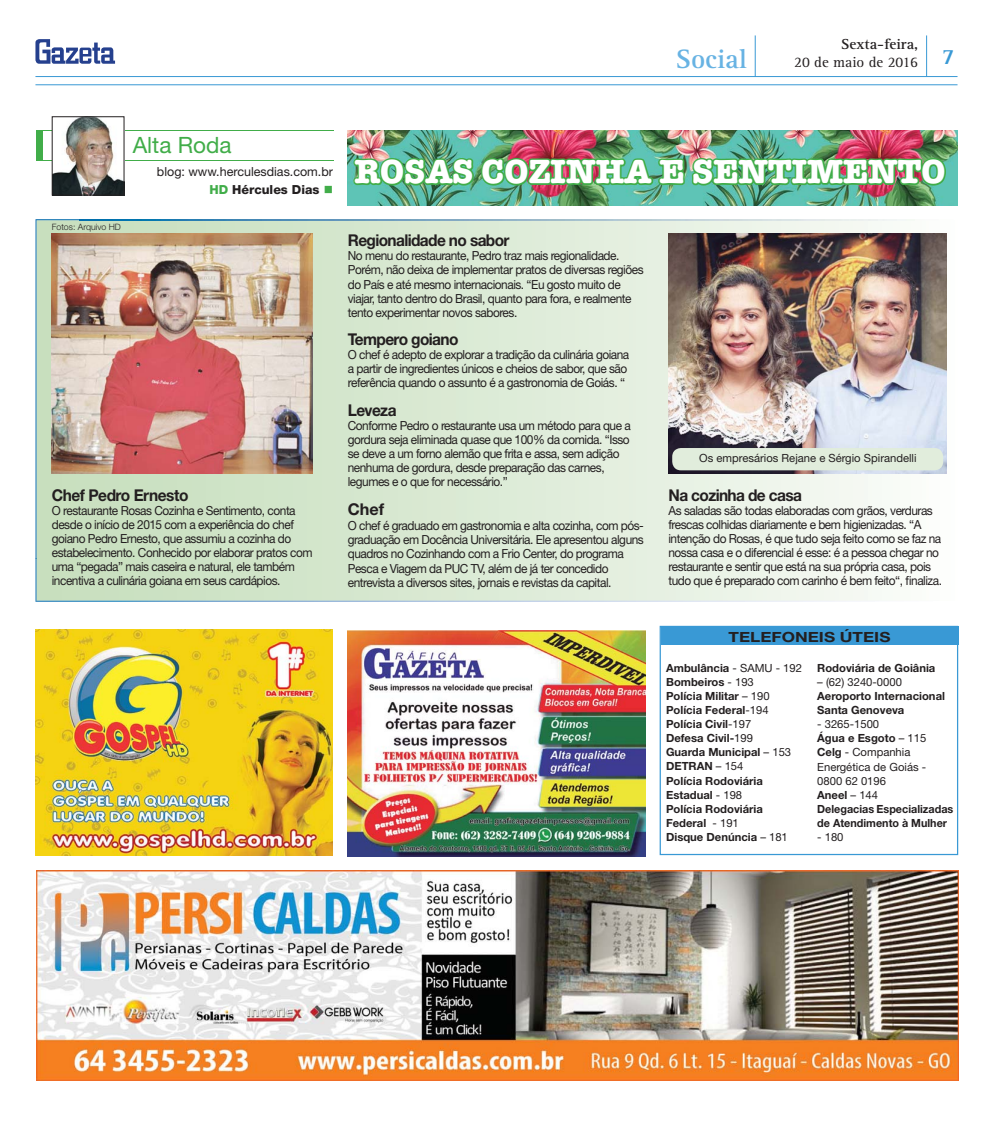
<style>
.page{position:relative;width:993px;height:1124px;background:#fff}
.page>*{position:absolute;margin:0;border:0;box-sizing:border-box;transform-origin:0 0}
.t1{font:700 33.75px "American Typewriter";color:#fff}
.t2{font:700 27.5px "Rotis Serif";color:#68b3e3}
.t3{font:22.5px "Helvetica Neue";color:#41ad49}
.t4{font:700 16.25px "Helvetica Neue";letter-spacing:-.04em;color:#231f20;scale:.95 1}
.t5{font:700 16.25px "Helvetica Neue";letter-spacing:-.04em;color:#231f20}
.t6{font:15px "Rotis Serif";color:#231f20}
.t7{font:700 15px "Rotis Serif";color:#231f20}
.t8{font:700 14px "Helvetica Neue";color:#231f20;scale:1.22 1}
.t9{font:12.5px/14.1px "Helvetica Neue";letter-spacing:-.04em;color:#231f20;scale:.95 1}
.t10{font:12.5px/18.5px "Helvetica Neue";color:#231f20}
.t11{font:700 11.25px/14.1px "Helvetica Neue";color:#231f20}
.t12{font:11.25px "Helvetica Neue";color:#231f20}
.t13{font:300 8.75px "Helvetica Neue";color:#231f20}
.s1{font-weight:800;color:#41ad49}
.s2{font-weight:800}
.s3{font-weight:400}
</style>
<div class="page">
<img style="left:348px;top:630px;width:297px;height:226px">
<img style="left:36px;top:870px;width:921px;height:210px">
<img style="left:35px;top:629px;width:298px;height:226px">
<div style="left:661px;top:626px;width:297px;height:19px;background:#3999d5"></div>
<div style="left:659px;top:625px;width:298px;height:230px;border:1px solid #3999d5"></div>
<hr style="left:35px;top:84px;width:922px;height:1px;background:#3999d5">
<hr style="left:35px;top:76px;width:922px;height:1px;background:#3999d5">
<hr style="left:925px;top:35px;width:1px;height:41px;background:#3999d5">
<hr style="left:754px;top:35px;width:1px;height:42px;background:#3999d5">
<svg style="left:35px;top:39px;width:80px;height:25px"></svg>
<img style="left:348px;top:130px;width:609px;height:75px">
<hr style="left:37px;top:130px;width:297px;height:1px;background:#41ad49">
<hr style="left:37px;top:160px;width:297px;height:1px;background:#41ad49">
<div style="left:36px;top:130px;width:6px;height:30px;background:#41ad49"></div>
<img style="left:54px;top:118px;width:68px;height:75px">
<div style="left:52px;top:116px;width:72px;height:79px;border:1px solid #231f20"></div>
<img style="left:35px;top:219px;width:877px;height:382px">
<img style="left:36px;top:558px;width:876px;height:42px">
<img style="left:36px;top:219px;width:44px;height:340px">
<img style="left:912px;top:219px;width:35px;height:255px">
<img style="left:79px;top:219px;width:834px;height:1px">
<img style="left:352px;top:156px;width:595px;height:32px">
<div style="left:927px;top:163px;width:12px;height:18px;border:3px solid #41ad49;border-radius:50%"></div>
<div style="left:672px;top:448px;width:270px;height:22px;background:#e1eddc;border-radius:9px"></div>
<p class="t7" style="left:841px;top:39px;width:78px">Sexta-feira,</p>
<h2 class="t2" style="left:675px;top:49px;width:72px">Social</h2>
<p class="t6" style="left:794px;top:57px;width:162px">20 de maio de 2016 <sup>7</sup></p>
<p class="t13" style="left:52px;top:223px;width:71px">Fotos: Arquivo HD</p>
<h3 class="t3" style="left:133px;top:137px;width:100px">Alta Roda</h3>
<p class="t10" style="left:209px;top:163px;width:125px;text-indent:-53px">blog: www.herculesdias.com.br<br><span class="s1">HD</span> <span class="s2">Hércules Dias</span></p>
<h3 class="t4" style="left:52px;top:489px;width:145px">Chef Pedro Ernesto</h3>
<p class="t9" style="left:52px;top:504px;width:276px">O restaurante Rosas Cozinha e Sentimento, conta desde o início de 2015 com a experiência do chef goiano Pedro Ernesto, que assumiu a cozinha do estabelecimento. Conhecido por elaborar pratos com uma “pegada” mais caseira e natural, ele também incentiva a culinária goiana em seus cardápios.</p>
<h1 class="t1" style="left:354px;top:160px;width:592px">ROSAS COZINHA E SENTIMENTO</h1>
<h3 class="t4" style="left:348px;top:234px;width:172px">Regionalidade no sabor</h3>
<p class="t9" style="left:348px;top:250px;width:313px">No menu do restaurante, Pedro traz mais regionalidade.<br>Porém, não deixa de implementar pratos de diversas regiões do País e até mesmo internacionais. “Eu gosto muito de viajar, tanto dentro do Brasil, quanto para fora, e realmente tento experimentar novos sabores.</p>
<h3 class="t4" style="left:348px;top:333px;width:118px">Tempero goiano</h3>
<p class="t9" style="left:348px;top:349px;width:298px">O chef é adepto de explorar a tradição da culinária goiana a partir de ingredientes únicos e cheios de sabor, que são referência quando o assunto é a gastronomia de Goiás. “</p>
<h3 class="t4" style="left:348px;top:404px;width:53px">Leveza</h3>
<p class="t9" style="left:348px;top:419px;width:299px">Conforme Pedro o restaurante usa um método para que a gordura seja eliminada quase que 100% da comida. “Isso se deve a um forno alemão que frita e assa, sem adição nenhuma de gordura, desde preparação das carnes, legumes e o que for necessário.”</p>
<h3 class="t5" style="left:348px;top:503px;width:38px">Chef</h3>
<p class="t9" style="left:348px;top:520px;width:313px">O chef é graduado em gastronomia e alta cozinha, com pós&shy;graduação em Docência Universitária. Ele apresentou alguns quadros no Cozinhando com a Frio Center, do programa Pesca e Viagem da PUC TV, além de já ter concedido entrevista a diversos sites, jornais e revistas da capital.</p>
<p class="t12" style="left:699px;top:453px;width:219px">Os empresários Rejane e Sérgio Spirandelli</p>
<h3 class="t4" style="left:668px;top:489px;width:142px">Na cozinha de casa</h3>
<p class="t9" style="left:668px;top:504px;width:289px">As saladas são todas elaboradas com grãos, verduras frescas colhidas diariamente e bem higienizadas. “A intenção do Rosas, é que tudo seja feito como se faz na nossa casa e o diferencial é esse: é a pessoa chegar no restaurante e sentir que está na sua própria casa, pois tudo que é preparado com carinho é bem feito“, finaliza.</p>
<p class="t8" style="left:728px;top:632px;width:134px">TELEFONEIS ÚTEIS</p>
<p class="t11" style="left:666px;top:661px;width:137px">Ambulância <span class="s3">- SAMU - 192<br></span>Bombeiros <span class="s3">- 193<br></span>Polícia Militar <span class="s3">– 190<br></span>Polícia Federal<span class="s3">-194<br></span>Polícia Civil<span class="s3">-197<br></span>Defesa Civil-<span class="s3">199<br></span>Guarda Municipal <span class="s3">– 153<br></span>DETRAN <span class="s3">– 154<br></span>Polícia Rodoviária<br>Estadual <span class="s3">- 198<br></span>Polícia Rodoviária<br>Federal <span class="s3">- 191<br></span>Disque Denúncia <span class="s3">– 181</span></p>
<p class="t11" style="left:817px;top:661px;width:120px">Rodoviária de Goiânia</p>
<p class="t12" style="left:817px;top:677px;width:86px">– (62) 3240-0000</p>
<p class="t11" style="left:817px;top:689px;width:129px">Aeroporto Internacional<br>Santa Genoveva</p>
<p class="t11" style="left:817px;top:718px;width:137px"><span class="s3">- 3265-1500<br></span>Água e Esgoto <span class="s3">– 115<br></span>Celg <span class="s3">- Companhia<br>Energética de Goiás -<br>0800 62 0196<br></span>Aneel <span class="s3">– 144<br></span>Delegacias Especializadas de Atendimento à Mulher</p>
<p class="t12" style="left:817px;top:833px;width:28px">- 180</p>
</div>
